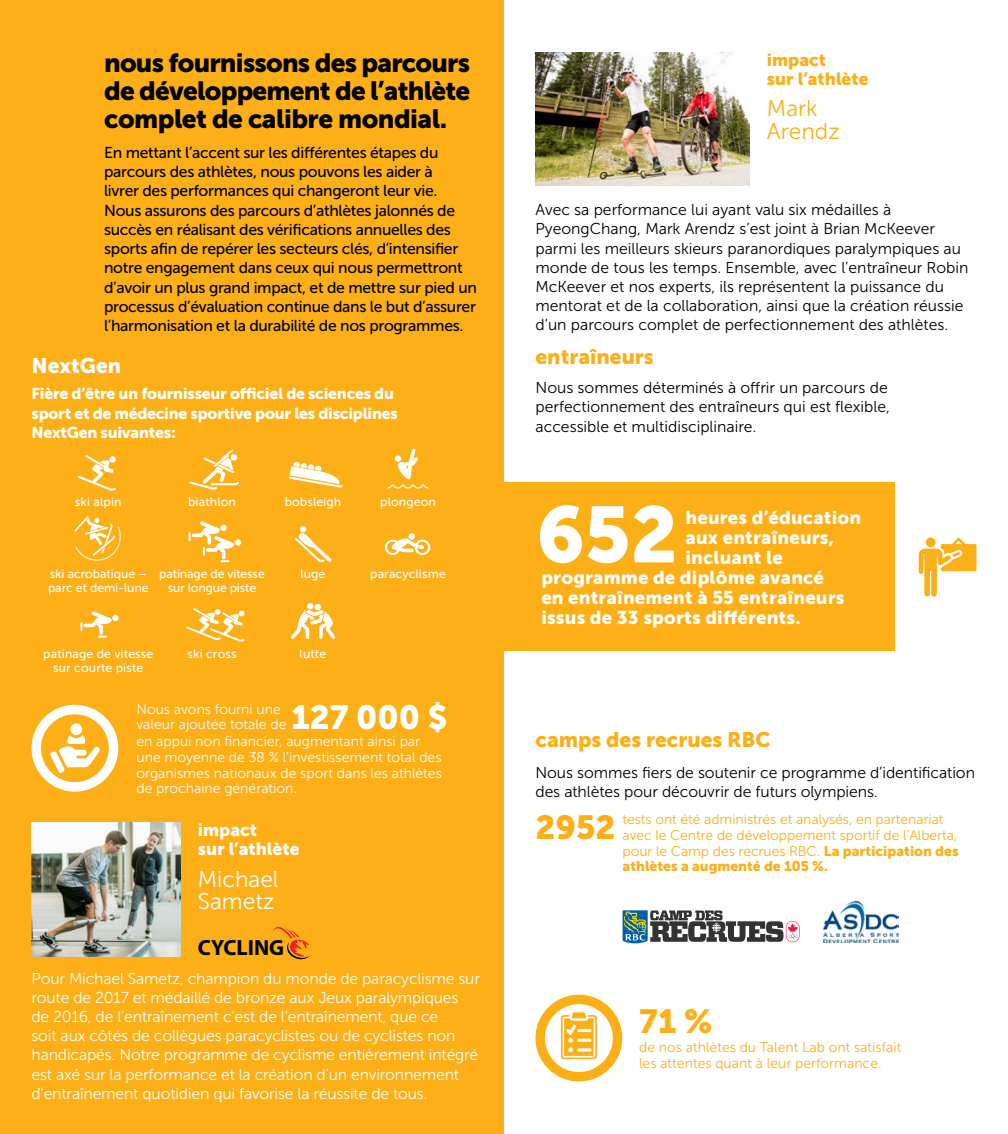
<style>
.page{position:relative;width:1008px;height:1134px;background:#fff}
.page>*{position:absolute;margin:0;border:0;box-sizing:border-box;transform-origin:0 0}
.t1{font:78.58px "Museo Sans 900";color:#fff}
.t2{font:33.25px "Museo Sans 900";color:#fcaf17}
.t3{font:33.25px "Museo Sans 900";color:#fff}
.t4{font:26.25px/28px "Museo Sans 900";letter-spacing:-.03em;color:#000;text-align:justify}
.t5{font:22.75px/22.8px "Museo Sans 300";color:#fff}
.t6{font:22.75px/22.8px "Museo Sans 300";color:#fcaf17}
.t7{font:700 22.05px "Myriad Pro";color:#000}
.t8{font:21px "Museo Sans 900";color:#fcaf17}
.t9{font:21px "Museo Sans 900";color:#fff}
.t10{font:18.38px "Museo Sans 900";letter-spacing:.01em;color:#fff}
.t11{font:17.5px/19.2px "Museo Sans 900";color:#fff}
.t12{font:17.5px/19.2px "Museo Sans 900";color:#fcaf17}
.t13{font:15.75px/19.2px "Museo Sans 300";color:#000}
.t14{font:15.75px/19.2px "Museo Sans 500";letter-spacing:-.02em;color:#000}
.t15{font:15.75px/19.2px "Museo Sans 300";letter-spacing:-.01em;color:#fff}
.t16{font:15.75px/19.2px "Museo Sans 900";letter-spacing:-.015em;color:#fff}
.t17{font:14px/15.8px "Museo Sans 300";letter-spacing:-.005em;color:#fcaf17}
.t18{font:14px/15.8px "Museo Sans 300";color:#fff}
.t19{font:14px "Museo Sans 900";color:#fcaf17}
.t20{font:12.25px/14px "Museo Sans 500";letter-spacing:.01em;color:#fff}
.t21{font:12.25px "Museo Sans 500";letter-spacing:-.01em;color:#fff}
.s1{font-family:"Museo Sans 900"}
</style>
<div class="page">
<div style="left:0;top:0;width:504px;height:1134px;background:#fcaf17"></div>
<svg style="left:623px;top:910px;width:177px;height:33px"></svg>
<img style="left:823px;top:902px;width:75px;height:40px">
<div style="left:504px;top:483px;width:390px;height:168px;background:#fcaf17"></div>
<img style="left:32px;top:823px;width:149px;height:134px">
<svg style="left:272px;top:927px;width:38px;height:33px"></svg>
<div style="left:536px;top:995px;width:86px;height:86px;border:9px solid #fcaf17;border-radius:50%"></div>
<svg style="left:561px;top:1015px;width:36px;height:44px"></svg>
<div style="left:563px;top:1017px;width:32px;height:41px;border:2px solid #fff;border-radius:2px"></div>
<hr style="left:577px;top:1029px;width:15px;height:3px;background:#fff;border-radius:2px">
<hr style="left:577px;top:1039px;width:15px;height:3px;background:#fff;border-radius:2px">
<hr style="left:577px;top:1048px;width:15px;height:3px;background:#fff;border-radius:2px">
<svg style="left:566px;top:1012px;width:25px;height:40px"></svg>
<img style="left:536px;top:52px;width:213px;height:134px">
<svg style="left:919px;top:538px;width:57px;height:58px"></svg>
<svg style="left:77px;top:455px;width:39px;height:36px"></svg>
<svg style="left:189px;top:449px;width:50px;height:41px"></svg>
<svg style="left:288px;top:461px;width:55px;height:27px"></svg>
<svg style="left:387px;top:448px;width:42px;height:41px"></svg>
<svg style="left:74px;top:516px;width:47px;height:45px"></svg>
<svg style="left:189px;top:521px;width:53px;height:41px"></svg>
<svg style="left:80px;top:611px;width:39px;height:27px"></svg>
<svg style="left:186px;top:608px;width:59px;height:34px"></svg>
<svg style="left:290px;top:603px;width:46px;height:36px"></svg>
<svg style="left:295px;top:526px;width:37px;height:36px"></svg>
<div style="left:408px;top:533px;width:7px;height:7px;background:#fff;border-radius:3px"></div>
<svg style="left:385px;top:536px;width:42px;height:18px"></svg>
<div style="left:385px;top:540px;width:15px;height:15px;border:2px solid #fff;border-radius:50%"></div>
<div style="left:415px;top:540px;width:15px;height:15px;border:2px solid #fff;border-radius:50%"></div>
<div style="left:32px;top:705px;width:86px;height:87px;border:9px solid #fff;border-radius:50%"></div>
<div style="left:70px;top:723px;width:12px;height:12px;background:#fff;border-radius:50%"></div>
<svg style="left:50px;top:735px;width:50px;height:38px"></svg>
<h3 class="t4" style="left:104px;top:49px;width:368px">nous fournissons des parcours de développement de l’athlète complet de calibre mondial.</h3>
<p class="t14" style="left:104px;top:143px;width:374px">En mettant l’accent sur les différentes étapes du parcours des athlètes, nous pouvons les aider à<br>livrer des performances qui changeront leur vie.<br>Nous assurons des parcours d’athlètes jalonnés de succès en réalisant des vérifications annuelles des sports afin de repérer les secteurs clés, d’intensifier notre engagement dans ceux qui nous permettront d’avoir un plus grand impact, et de mettre sur pied un processus d’évaluation continue dans le but d’assurer l’harmonisation et la durabilité de nos programmes.</p>
<h3 class="t9" style="left:32px;top:353px;width:91px">NextGen</h3>
<p class="t16" style="left:32px;top:384px;width:368px">Fière d’être un fournisseur officiel de sciences du sport et de médecine sportive pour les disciplines<br>NextGen suivantes:</p>
<p class="t20" style="left:75px;top:495px;width:48px">ski alpin</p>
<p class="t20" style="left:188px;top:495px;width:49px">biathlon</p>
<p class="t20" style="left:285px;top:495px;width:58px">bobsleigh</p>
<p class="t20" style="left:380px;top:495px;width:57px">plongeon</p>
<p class="t20" style="left:48px;top:567px;width:102px">ski acrobatique – parc et demi-lune</p>
<p class="t20" style="left:370px;top:567px;width:77px">paracyclisme</p>
<p class="t21" style="left:159px;top:567px;width:107px">patinage de vitesse</p>
<p class="t20" style="left:300px;top:567px;width:27px">luge</p>
<p class="t21" style="left:168px;top:581px;width:90px">sur longue piste</p>
<p class="t20" style="left:43px;top:647px;width:111px;text-align:center">patinage de vitesse sur courte piste</p>
<p class="t20" style="left:188px;top:647px;width:50px">ski cross</p>
<p class="t20" style="left:300px;top:647px;width:28px">lutte</p>
<h2 class="t3" style="left:291px;top:698px;width:158px">127 000 $</h2>
<p class="t18" style="left:136px;top:701px;width:151px">Nous avons fourni une valeur ajoutée totale de</p>
<p class="t18" style="left:136px;top:733px;width:307px">en appui non financier, augmentant ainsi par une moyenne de 38 % l’investissement total des organismes nationaux de sport dans les athlètes de prochaine génération.</p>
<p class="t11" style="left:198px;top:820px;width:103px">impact<br>sur l’athlète</p>
<h3 class="t5" style="left:198px;top:868px;width:82px">Michael<br>Sametz</h3>
<h3 class="t7" style="left:198px;top:933px;width:88px">CYCLING</h3>
<p class="t15" style="left:32px;top:969px;width:450px">Pour Michael Sametz, champion du monde de paracyclisme sur route de 2017 et médaillé de bronze aux Jeux paralympiques de 2016, de l’entraînement c’est de l’entraînement, que ce<br>soit aux côtés de collègues paracyclistes ou de cyclistes non handicapés. Notre programme de cyclisme entièrement intégré est axé sur la performance et la création d’un environnement d’entraînement quotidien qui favorise la réussite de tous.</p>
<p class="t12" style="left:767px;top:50px;width:103px">impact<br>sur l’athlète</p>
<h3 class="t6" style="left:767px;top:97px;width:75px">Mark<br>Arendz</h3>
<p class="t13" style="left:536px;top:200px;width:435px">Avec sa performance lui ayant valu six médailles à PyeongChang, Mark Arendz s’est joint à Brian McKeever parmi les meilleurs skieurs paranordiques paralympiques au monde de tous les temps. Ensemble, avec l’entraîneur Robin McKeever et nos experts, ils représentent la puissance du mentorat et de la collaboration, ainsi que la création réussie d’un parcours complet de perfectionnement des athlètes.</p>
<h3 class="t8" style="left:536px;top:345px;width:120px">entraîneurs</h3>
<p class="t13" style="left:536px;top:378px;width:356px">Nous sommes déterminés à offrir un parcours de perfectionnement des entraîneurs qui est flexible, accessible et multidisciplinaire.</p>
<h1 class="t1" style="left:536px;top:490px;width:143px">652</h1>
<p class="t10" style="left:686px;top:507px;width:177px">heures d’éducation</p>
<p class="t10" style="left:686px;top:527px;width:150px">aux entraîneurs,</p>
<p class="t10" style="left:686px;top:547px;width:99px">incluant le</p>
<p class="t10" style="left:541px;top:567px;width:284px">programme de diplôme avancé</p>
<p class="t10" style="left:541px;top:587px;width:305px">en entraînement à 55 entraîneurs</p>
<p class="t10" style="left:541px;top:607px;width:261px">issus de 33 sports différents.</p>
<h3 class="t8" style="left:536px;top:728px;width:237px">camps des recrues RBC</h3>
<p class="t13" style="left:536px;top:763px;width:441px">Nous sommes fiers de soutenir ce programme d’identification des athlètes pour découvrir de futurs olympiens.</p>
<h2 class="t2" style="left:536px;top:808px;width:81px">2952</h2>
<p class="t17" style="left:623px;top:812px;width:338px">tests ont été administrés et analysés, en partenariat avec le Centre de développement sportif de l’Alberta, pour le Camp des recrues RBC. <span class="s1">La participation des</span></p>
<p class="t19" style="left:623px;top:859px;width:207px">athlètes a augmenté de 105 %.</p>
<h2 class="t2" style="left:639px;top:1003px;width:75px">71 %</h2>
<p class="t17" style="left:639px;top:1040px;width:264px">de nos athlètes du Talent Lab ont satisfait les attentes quant à leur performance.</p>
</div>
